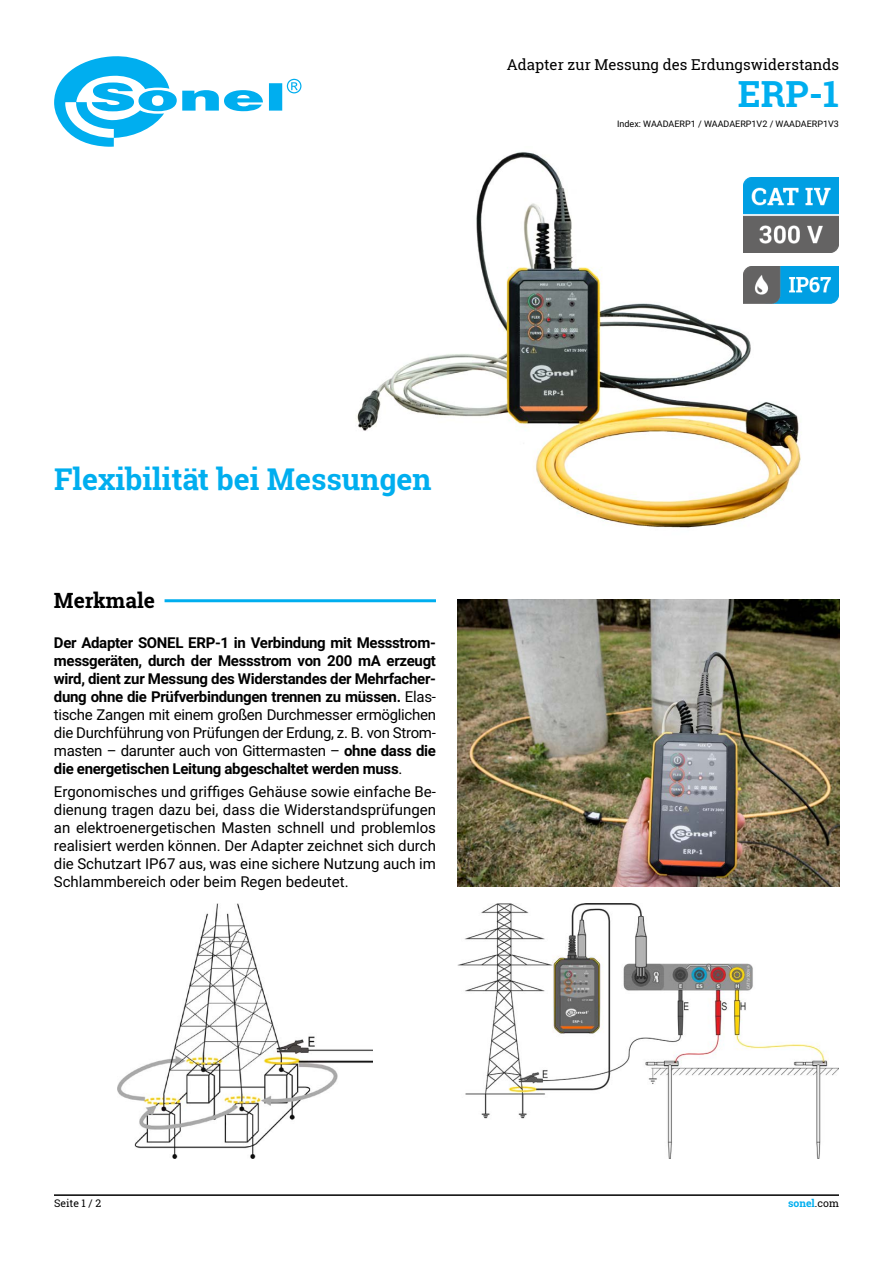
<style>
.page{position:relative;width:893px;height:1263px;background:#fff}
.page>*{position:absolute;margin:0;border:0;box-sizing:border-box;transform-origin:0 0}
.t1{font:700 36px "Roboto Slab";color:#00aeef}
.t2{font:700 30px "Roboto Slab";color:#00aeef}
.t3{font:700 21px "Roboto Slab";color:#000}
.t4{font:700 15px/18px "Roboto";letter-spacing:-.02em;color:#000;text-align:justify}
.t5{font:15px/18px "Roboto";color:#000;text-align:justify}
.t6{font:15px "Roboto Slab";color:#000}
.t7{font:700 10.5px "Roboto Slab";color:#00aeef}
.t8{font:10.5px "Roboto Slab";color:#000}
.t9{font:9px "Roboto";color:#000}
.s1{font-weight:400}
.s2{font-weight:400;color:#000}
</style>
<div class="page">
<hr style="left:54px;top:1194px;width:785px;height:2px;background:#000">
<img style="left:357px;top:152px;width:450px;height:376px">
<img style="left:457px;top:904px;width:382px;height:254px">
<img style="left:118px;top:904px;width:254px;height:254px">
<svg style="left:54px;top:56px;width:247px;height:91px"></svg>
<img style="left:743px;top:266px;width:96px;height:37px">
<img style="left:457px;top:599px;width:382px;height:288px">
<hr style="left:165px;top:599px;width:271px;height:3px;background:#00aeef">
<img style="left:743px;top:177px;width:96px;height:76px">
<p class="t6" style="left:507px;top:54px;width:334px">Adapter zur Messung des Erdungswiderstands</p>
<h1 class="t1" style="left:738px;top:69px;width:103px">ERP-1</h1>
<p class="t9" style="left:617px;top:117px;width:223px">Index: WAADAERP1 / WAADAERP1V2 / WAADAERP1V3</p>
<h2 class="t2" style="left:54px;top:458px;width:379px">Flexibilität bei Messungen</h2>
<h3 class="t3" style="left:54px;top:586px;width:103px">Merkmale</h3>
<p class="t4" style="left:54px;top:633px;width:384px">Der Adapter SONEL ERP-1 in Verbindung mit Messstrom&shy;messgeräten, durch der Messstrom von 200 mA erzeugt wird, dient zur Messung des Widerstandes der Mehrfacher&shy;dung ohne die Prüfverbindungen trennen zu müssen. <span class="s1">Elas&shy;tische Zangen mit einem großen Durchmesser ermöglichen die Durchführung von Prüfungen der Erdung, z. B. von Strom&shy;masten – darunter auch von Gittermasten –</span> ohne dass die die energetischen Leitung abgeschaltet werden muss<span class="s1">.</span></p>
<p class="t5" style="left:54px;top:782px;width:384px">Ergonomisches und griffiges Gehäuse sowie einfache Be&shy;dienung tragen dazu bei, dass die Widerstandsprüfungen an elektroenergetischen Masten schnell und problemlos realisiert werden können. Der Adapter zeichnet sich durch die Schutzart IP67 aus, was eine sichere Nutzung auch im Schlammbereich oder beim Regen bedeutet.</p>
<p class="t8" style="left:54px;top:1196px;width:49px">Seite 1 / 2</p>
<p class="t7" style="left:788px;top:1196px;width:52px">sonel<span class="s2">.com</span></p>
</div>
